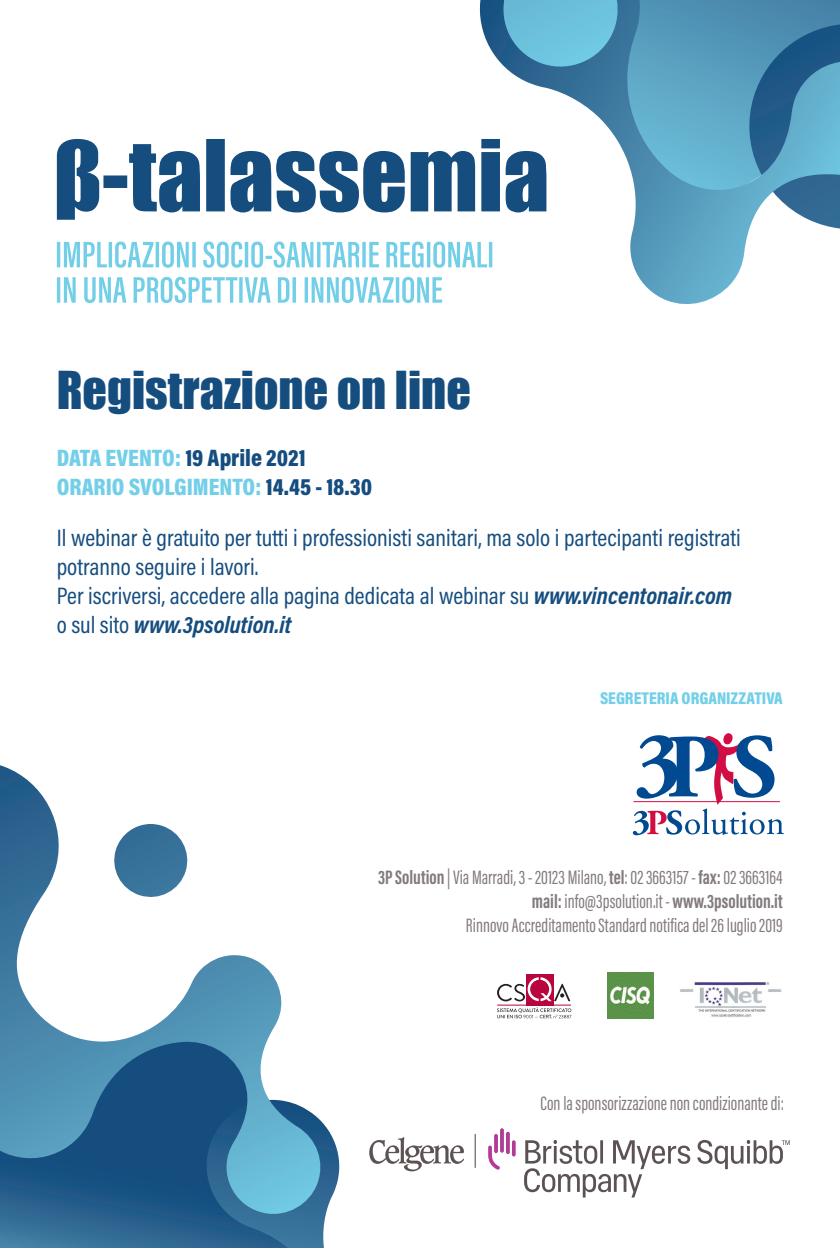
<style>
.page{position:relative;width:840px;height:1248px;background:#fff}
.page>*{position:absolute;margin:0;border:0;box-sizing:border-box;transform-origin:0 0}
.t1{font:48px "Impact";color:#154d7f}
.t2{font:24px/28.8px "Acumin Pro Cond";color:#154d7f}
.t3{font:900 24px "Acumin Pro Cond";color:#73cfe8}
.t4{font:900 24px "Acumin Pro Cond";color:#154d7f}
.t5{font:20px "Acumin Pro Extra Cond";color:#837a7c}
.t6{font:700 20px "Acumin Pro Extra Cond";color:#837a7c}
.t7{font:900 17.2px "Acumin Pro Cond";color:#73cfe8}
.s1{color:#73cfe8}
.s2{color:#154d7f}
.s3{font-weight:700;font-style:italic}
.s4{font-weight:700}
.s5{font-weight:400}
</style>
<div class="page">
<svg style="left:497px;top:1007px;width:74px;height:11px"></svg>
<hr style="left:497px;top:1004px;width:73px;height:1px;background:#b9053d">
<div style="left:525px;top:973px;width:28px;height:32px;background:#b9053d"></div>
<svg style="left:497px;top:977px;width:73px;height:24px"></svg>
<img style="left:680px;top:982px;width:102px;height:35px">
<img style="left:607px;top:972px;width:46px;height:46px">
<svg style="left:0;top:1217px;width:199px;height:30px;background:#326b95"></svg>
<svg style="left:199px;top:1126px;width:141px;height:121px"></svg>
<svg style="left:0;top:765px;width:325px;height:452px"></svg>
<svg style="left:110px;top:823px;width:81px;height:78px"></svg>
<svg style="left:479px;top:0;width:360px;height:305px"></svg>
<svg style="left:500px;top:0;width:118px;height:72px;background:#5ca9c8"></svg>
<svg style="left:57px;top:277px;width:385px;height:26px"></svg>
<svg style="left:57px;top:241px;width:435px;height:27px"></svg>
<svg style="left:57px;top:139px;width:489px;height:81px"></svg>
<svg style="left:632px;top:733px;width:151px;height:102px"></svg>
<svg style="left:369px;top:1137px;width:94px;height:34px"></svg>
<svg style="left:474px;top:1128px;width:315px;height:69px"></svg>
<p class="t1" style="left:57px;top:352px;width:415px">Registrazione on line</p>
<p class="t4" style="left:57px;top:442px;width:250px"><span class="s1">DATA EVENTO:</span> 19 Aprile 2021</p>
<p class="t3" style="left:57px;top:470px;width:317px">ORARIO SVOLGIMENTO: <span class="s2">14.45 - 18.30</span></p>
<p class="t2" style="left:57px;top:523px;width:685px">Il webinar è gratuito per tutti i professionisti sanitari, ma solo i partecipanti registrati potranno seguire i lavori.</p>
<p class="t2" style="left:57px;top:580px;width:676px">Per iscriversi, accedere alla pagina dedicata al webinar su <span class="s3">www.vincentonair.com </span>o sul sito <span class="s3">www.3psolution.it</span></p>
<p class="t7" style="left:599px;top:687px;width:184px">SEGRETERIA ORGANIZZATIVA</p>
<p class="t5" style="left:378px;top:865px;width:406px"><span class="s4">3P Solution</span> | Via Marradi, 3 - 20123 Milano, <span class="s4">tel</span>: 02 3663157 - <span class="s4">fax:</span> 02 3663164</p>
<p class="t6" style="left:531px;top:888px;width:252px">mail: <span class="s5">info@3psolution.it -</span> www.3psolution.it</p>
<p class="t5" style="left:465px;top:913px;width:318px">Rinnovo Accreditamento Standard notifica del 26 luglio 2019</p>
<p class="t5" style="left:540px;top:1090px;width:245px">Con la sponsorizzazione non condizionante di:</p>
</div>
